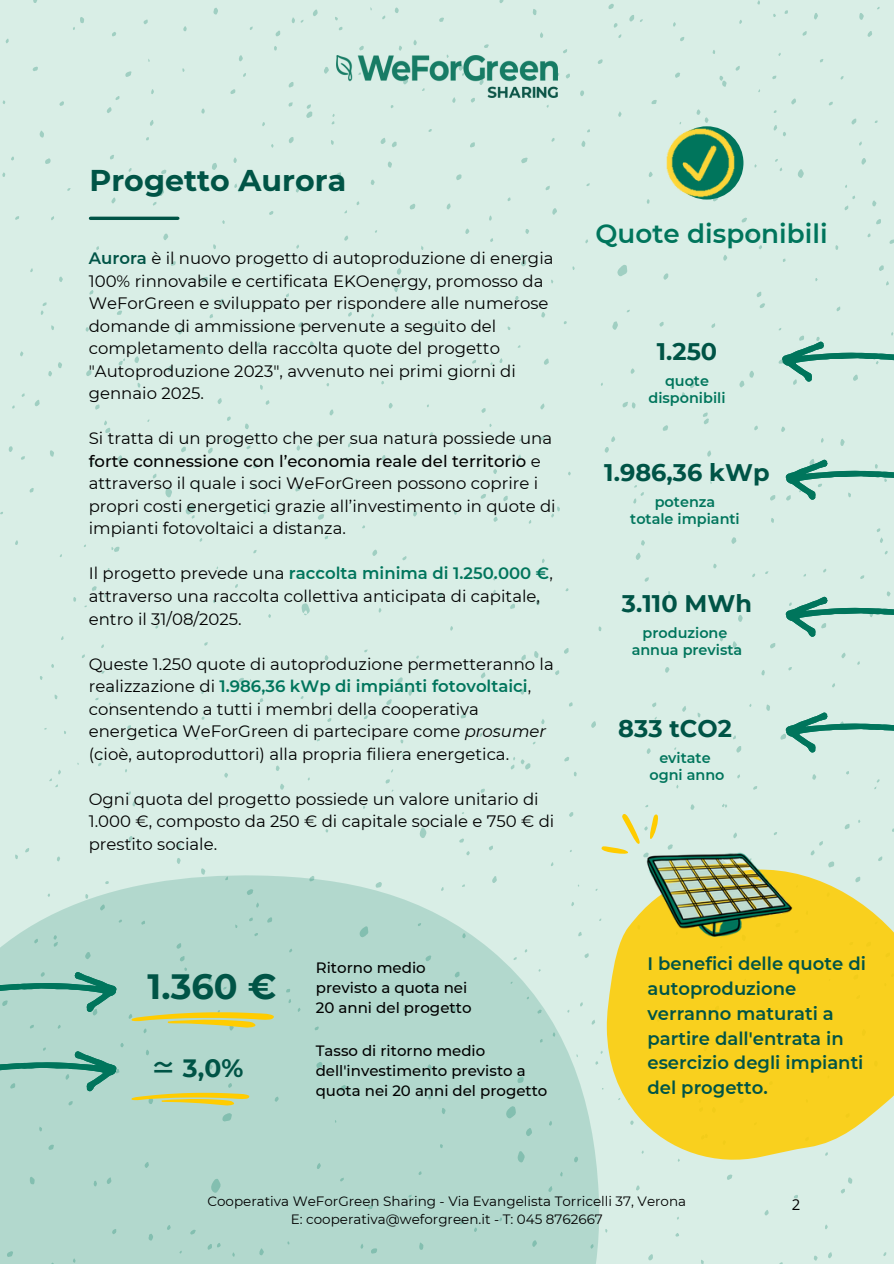
<style>
.page{position:relative;width:894px;height:1264px;background:#fff}
.page>*{position:absolute;margin:0;border:0;box-sizing:border-box;transform-origin:0 0}
.t1{font:700 35.1px "Montserrat";color:#005446}
.t2{font:700 30px "Montserrat";color:#005446}
.t3{font:600 26.25px "Montserrat";color:#00755c}
.t4{font:700 25.05px "Montserrat";color:#005446}
.t5{font:700 24px "Montserrat";color:#005446}
.t6{font:600 18px/24.8px "Montserrat";color:#005446}
.t7{font:16.5px/22.5px "Montserrat";color:#000}
.t8{font:500 15px/20.2px "Montserrat";color:#000}
.t9{font:15px "Open Sans";color:#000}
.t10{font:600 14.4px/16.8px "Montserrat";color:#00755c;text-align:center}
.t11{font:13.5px "Montserrat";color:#000}
.s1{font-weight:600;color:#005446}
.s2{font-weight:500}
.s3{font-weight:600;color:#00755c}
.s4{font-style:italic}
.s5{font-family:"Noto Sans CJ Ksc"}
</style>
<div class="page">
<div style="left:0;top:0;width:893px;height:1263px;background:#d9eee6"></div>
<svg style="left:0;top:875px;width:599px;height:388px;background:#b4d9ce"></svg>
<img style="left:336px;top:55px;width:221px;height:42px">
<hr style="left:90px;top:217px;width:88px;height:3px;background:#005446">
<svg style="left:538px;top:795px;width:355px;height:434px;background:#e3de8b"></svg>
<svg style="left:781px;top:341px;width:112px;height:41px;background:#a5d1c5"></svg>
<svg style="left:785px;top:459px;width:108px;height:41px;background:#a4d0c4"></svg>
<svg style="left:785px;top:596px;width:108px;height:41px;background:#a5d1c5"></svg>
<svg style="left:785px;top:712px;width:108px;height:40px;background:#a4d0c4"></svg>
<img style="left:643px;top:823px;width:152px;height:136px">
<svg style="left:0;top:971px;width:117px;height:41px;background:#88c0b2"></svg>
<svg style="left:0;top:1051px;width:117px;height:40px;background:#87c0b2"></svg>
<svg style="left:131px;top:1012px;width:144px;height:15px;background:#d9d163"></svg>
<svg style="left:599px;top:811px;width:64px;height:48px;background:#dae6c6"></svg>
<div style="left:670px;top:126px;width:73px;height:73px;background:#00755c;border-radius:50%"></div>
<img style="left:665px;top:128px;width:70px;height:70px">
<svg style="left:131px;top:1092px;width:119px;height:13px;background:#d7d167"></svg>
<h5 class="t2" style="left:89px;top:162px;width:258px">Progetto Aurora</h5>
<p class="t7" style="left:89px;top:247px;width:466px"><span class="s1">Aurora</span> è il nuovo progetto di autoproduzione di energia 100% rinnovabile e certificata EKOenergy, promosso da WeForGreen e sviluppato per rispondere alle numerose domande di ammissione pervenute a seguito del completamento della raccolta quote del progetto "Autoproduzione 2023", avvenuto nei primi giorni di gennaio 2025.</p>
<h2 class="t7" style="left:89px;top:427px;width:468px">Si tratta di un progetto che per sua natura possiede una <span class="s2">forte connessione con l’economia reale del territorio</span> e attraverso il quale i soci WeForGreen possono coprire i propri costi energetici grazie all’investimento in quote di impianti fotovoltaici a distanza.</h2>
<p class="t7" style="left:89px;top:562px;width:465px">Il progetto prevede una <span class="s3">raccolta minima di 1.250.000 €</span>, attraverso una raccolta collettiva anticipata di capitale, entro il 31/08/2025.</p>
<p class="t7" style="left:89px;top:652px;width:466px">Queste 1.250 quote di autoproduzione permetteranno la realizzazione di <span class="s3">1.986,36 kWp di impianti fotovoltaici</span>, consentendo a tutti i membri della cooperativa energetica WeForGreen di partecipare come <span class="s4">prosumer </span>(cioè, autoproduttori) alla propria filiera energetica.</p>
<h3 class="t7" style="left:89px;top:787px;width:467px">Ogni quota del progetto possiede un valore unitario di<br>1.000 €, composto da 250 € di capitale sociale e 750 € di prestito sociale.</h3>
<p class="t1" style="left:148px;top:965px;width:130px">1.360 €</p>
<h6 class="t4" style="left:151px;top:1053px;width:94px"><span class="s5">≃</span> 3,0%</h6>
<h5 class="t8" style="left:315px;top:957px;width:157px">Ritorno medio previsto a quota nei<br>20 anni del progetto</h5>
<h5 class="t8" style="left:315px;top:1039px;width:233px">Tasso di ritorno medio dell'investimento previsto a quota nei 20 anni del progetto</h5>
<h6 class="t3" style="left:595px;top:217px;width:233px">Quote disponibili</h6>
<p class="t5" style="left:656px;top:336px;width:62px">1.250</p>
<h3 class="t10" style="left:648px;top:372px;width:78px">quote disponibili</h3>
<h3 class="t5" style="left:604px;top:458px;width:167px">1.986,36 kWp</h3>
<h6 class="t10" style="left:630px;top:494px;width:111px">potenza<br>totale impianti</h6>
<h6 class="t5" style="left:621px;top:589px;width:131px">3.110 MWh</h6>
<p class="t10" style="left:631px;top:624px;width:112px">produzione annua prevista</p>
<h3 class="t5" style="left:618px;top:713px;width:115px">833 tCO2</h3>
<p class="t10" style="left:649px;top:749px;width:76px">evitate ogni anno</p>
<p class="t6" style="left:647px;top:951px;width:220px">I benefici delle quote di autoproduzione verranno maturati a partire dall'entrata in esercizio degli impianti del progetto.</p>
<h5 class="t11" style="left:207px;top:1193px;width:480px">Cooperativa WeForGreen Sharing - Via Evangelista Torricelli 37, Verona</h5>
<h5 class="t11" style="left:291px;top:1211px;width:313px">E: cooperativa@weforgreen.it - T: 045 8762667</h5>
<h3 class="t9" style="left:791px;top:1193px;width:10px">2</h3>
</div>
